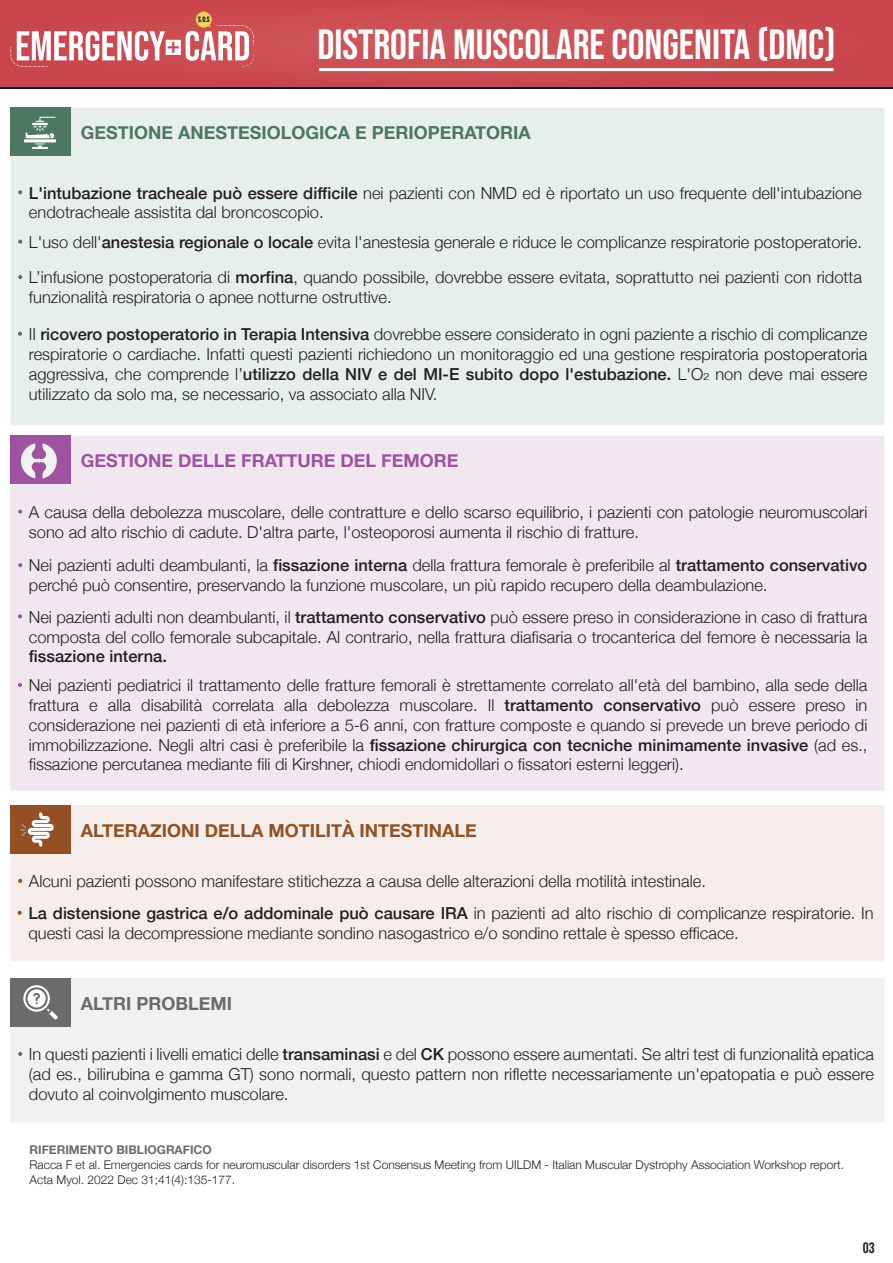
<style>
.page{position:relative;width:893px;height:1263px;background:#fff}
.page>*{position:absolute;margin:0;border:0;box-sizing:border-box;transform-origin:0 0}
.t1{font:42px "Bebas Neue";color:#fff}
.t2{font:700 18px "Helvetica Neue";color:#4e7761}
.t3{font:700 18px "Helvetica Neue";color:#935022}
.t4{font:700 18px "Helvetica Neue";color:#9d53a0}
.t5{font:700 18px "Helvetica Neue";color:#6b6b6b}
.t6{font:300 16.5px/19.8px "Helvetica Neue";color:#231f20}
.t7{font:500 16.5px "Helvetica Neue";color:#231f20}
.t8{font:15px "Bebas Neue";color:#231f20}
.t9{font:300 12px/14.4px "Helvetica Neue";color:#231f20}
.t10{font:700 12px "Helvetica Neue";color:#6b6b6b}
.t11{font:7.8px "Bebas Neue";color:#010101}
.s1{font-weight:500}
</style>
<div class="page">
<div style="left:10px;top:978px;width:874px;height:145px;background:#f1f1f2"></div>
<svg style="left:18px;top:1052px;width:4px;height:4px"></svg>
<div style="left:10px;top:978px;width:61px;height:48px;background:#6b6b6b"></div>
<svg style="left:23px;top:985px;width:35px;height:35px"></svg>
<div style="left:10px;top:108px;width:874px;height:317px;background:#e7efeb"></div>
<svg style="left:18px;top:275px;width:4px;height:4px"></svg>
<svg style="left:18px;top:240px;width:4px;height:4px"></svg>
<svg style="left:18px;top:190px;width:4px;height:4px"></svg>
<svg style="left:18px;top:332px;width:4px;height:4px"></svg>
<div style="left:10px;top:108px;width:61px;height:48px;background:#4e7761"></div>
<hr style="left:24px;top:139px;width:32px;height:3px;background:#fff">
<svg style="left:26px;top:117px;width:30px;height:32px"></svg>
<div style="left:10px;top:436px;width:874px;height:355px;background:#f1e7f1"></div>
<svg style="left:18px;top:509px;width:4px;height:5px"></svg>
<svg style="left:18px;top:563px;width:4px;height:4px"></svg>
<svg style="left:18px;top:614px;width:4px;height:4px"></svg>
<svg style="left:18px;top:683px;width:4px;height:4px"></svg>
<div style="left:10px;top:436px;width:61px;height:48px;background:#9d53a0"></div>
<svg style="left:21px;top:443px;width:36px;height:35px"></svg>
<div style="left:10px;top:805px;width:874px;height:156px;background:#f4ede9"></div>
<svg style="left:18px;top:879px;width:4px;height:4px"></svg>
<svg style="left:18px;top:911px;width:4px;height:4px"></svg>
<div style="left:10px;top:805px;width:61px;height:48px;background:#935022"></div>
<svg style="left:20px;top:812px;width:34px;height:35px"></svg>
<div style="left:0;top:0;width:893px;height:88px;background:#ca4a4f"></div>
<svg style="left:11px;top:12px;width:243px;height:55px"></svg>
<hr style="left:0;top:87px;width:893px;height:1px;background:#0b1b3d">
<hr style="left:319px;top:68px;width:515px;height:3px;background:#fff">
<p class="t11" style="left:198px;top:15px;width:13px">S.0.S</p>
<h1 class="t1" style="left:317px;top:21px;width:520px">DISTROFIA MUSCOLARE CONGENITA (DMC)</h1>
<p class="t2" style="left:81px;top:119px;width:451px">GESTIONE ANESTESIOLOGICA E PERIOPERATORIA</p>
<p class="t6" style="left:29px;top:182px;width:834px"><span class="s1">L'intubazione tracheale può essere difficile</span> nei pazienti con NMD ed è riportato un uso frequente dell'intubazione endotracheale assistita dal broncoscopio.</p>
<p class="t6" style="left:29px;top:231px;width:835px">L'uso dell'<span class="s1">anestesia regionale o locale</span> evita l'anestesia generale e riduce le complicanze respiratorie postoperatorie.</p>
<p class="t6" style="left:29px;top:266px;width:834px">L’infusione postoperatoria di <span class="s1">morfina</span>, quando possibile, dovrebbe essere evitata, soprattutto nei pazienti con ridotta funzionalità respiratoria o apnee notturne ostruttive.</p>
<p class="t6" style="left:29px;top:323px;width:840px;text-align:justify">II <span class="s1">ricovero postoperatorio in Terapia Intensiva</span> dovrebbe essere considerato in ogni paziente a rischio di complicanze respiratorie o cardiache. Infatti questi pazienti richiedono un monitoraggio ed una gestione respiratoria postoperatoria aggressiva, che comprende l’<span class="s1">utilizzo della NIV e del MI-E subito dopo l'estubazione.</span> L'O₂ non deve mai essere utilizzato da solo ma, se necessario, va associato alla NIV.</p>
<p class="t4" style="left:81px;top:447px;width:379px">GESTIONE DELLE FRATTURE DEL FEMORE</p>
<p class="t6" style="left:29px;top:501px;width:840px">A causa della debolezza muscolare, delle contratture e dello scarso equilibrio, i pazienti con patologie neuromuscolari sono ad alto rischio di cadute. D'altra parte, l'osteoporosi aumenta il rischio di fratture.</p>
<p class="t6" style="left:29px;top:554px;width:840px">Nei pazienti adulti deambulanti, la <span class="s1">fissazione interna</span> della frattura femorale è preferibile al <span class="s1">trattamento conservativo </span>perché può consentire, preservando la funzione muscolare, un più rapido recupero della deambulazione.</p>
<p class="t6" style="left:29px;top:606px;width:840px">Nei pazienti adulti non deambulanti, il <span class="s1">trattamento conservativo</span> può essere preso in considerazione in caso di frattura composta del collo femorale subcapitale. Al contrario, nella frattura diafisaria o trocanterica del femore è necessaria la</p>
<p class="t7" style="left:29px;top:643px;width:140px">fissazione interna.</p>
<p class="t6" style="left:29px;top:674px;width:840px;text-align:justify">Nei pazienti pediatrici il trattamento delle fratture femorali è strettamente correlato all'età del bambino, alla sede della frattura e alla disabilità correlata alla debolezza muscolare. Il <span class="s1">trattamento conservativo</span> può essere preso in considerazione nei pazienti di età inferiore a 5-6 anni, con fratture composte e quando si prevede un breve periodo di immobilizzazione. Negli altri casi è preferibile la <span class="s1">fissazione chirurgica con tecniche minimamente invasive</span> (ad es., fissazione percutanea mediante fili di Kirshner, chiodi endomidollari o fissatori esterni leggeri).</p>
<p class="t3" style="left:81px;top:816px;width:397px">ALTERAZIONI DELLA MOTILITÀ INTESTINALE</p>
<p class="t6" style="left:28px;top:864px;width:847px;line-height:32px">Alcuni pazienti possono manifestare stitichezza a causa delle alterazioni della motilità intestinale.<br><span class="s1">La distensione gastrica e/o addominale può causare IRA</span> in pazienti ad alto rischio di complicanze respiratorie. In</p>
<p class="t6" style="left:28px;top:922px;width:712px">questi casi la decompressione mediante sondino nasogastrico e/o sondino rettale è spesso efficace.</p>
<p class="t5" style="left:81px;top:989px;width:153px">ALTRI PROBLEMI</p>
<p class="t6" style="left:29px;top:1043px;width:846px;text-align:justify">In questi pazienti i livelli ematici delle <span class="s1">transaminasi</span> e del <span class="s1">CK</span> possono essere aumentati. Se altri test di funzionalità epatica (ad es., bilirubina e gamma GT) sono normali, questo pattern non riflette necessariamente un'epatopatia e può essere dovuto al coinvolgimento muscolare.</p>
<p class="t10" style="left:30px;top:1140px;width:184px">RIFERIMENTO BIBLIOGRAFICO</p>
<p class="t9" style="left:30px;top:1157px;width:816px">Racca F et al. Emergencies cards for neuromuscular disorders 1st Consensus Meeting from UILDM - Italian Muscular Dystrophy Association Workshop report.<br>Acta Myol. 2022 Dec 31;41(4):135-177.</p>
<p class="t8" style="left:863px;top:1239px;width:13px">03</p>
</div>
